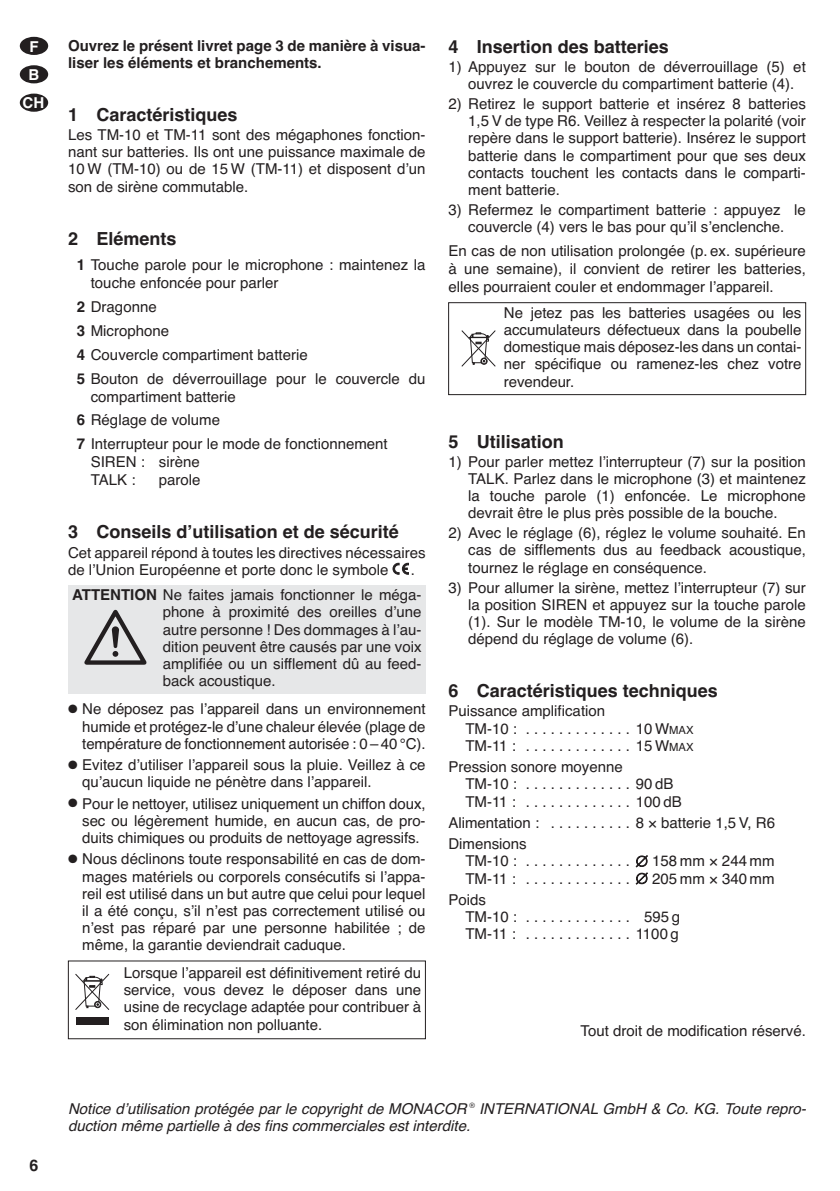
<style>
.page{position:relative;width:840px;height:1191px;background:#fff}
.page>*{position:absolute;margin:0;border:0;box-sizing:border-box;transform-origin:0 0}
.t1{font:700 18px "Helvetica";color:#231f20}
.t2{font:700 16px "Helvetica";color:#231f20}
.t3{font:15px/17.2px "Helvetica";color:#231f20;text-align:justify}
.t4{font:italic 15px/17.2px "Helvetica";color:#231f20}
.t5{font:700 15px/17.2px "Helvetica";color:#231f20}
.t6{font:700 15px/28.4px "Helvetica";color:#fff;text-align:center}
.s1{font-weight:700}
.s2{font-size:11.2px}
</style>
<div class="page">
<div style="left:448px;top:302px;width:357px;height:93px;border:1px solid #231f20"></div>
<svg style="left:461px;top:330px;width:35px;height:36px"></svg>
<div style="left:68px;top:960px;width:357px;height:79px;border:1px solid #231f20"></div>
<svg style="left:75px;top:973px;width:35px;height:37px"></svg>
<div style="left:77px;top:1017px;width:32px;height:7px;background:#231f20"></div>
<div style="left:68px;top:585px;width:357px;height:108px;background:#e6e7e8"></div>
<svg style="left:84px;top:609px;width:63px;height:56px"></svg>
<svg style="left:392px;top:563px;width:16px;height:11px"></svg>
<div style="left:20px;top:37px;width:28px;height:18px;background:#231f20;border-radius:50%"></div>
<div style="left:20px;top:65px;width:28px;height:18px;background:#231f20;border-radius:50%"></div>
<div style="left:20px;top:94px;width:28px;height:18px;background:#231f20;border-radius:50%"></div>
<p class="t6" style="left:23px;top:33px;width:23px">F<br>B<br>CH</p>
<p class="t5" style="left:68px;top:38px;width:359px">Ouvrez le présent livret page 3 de manière à visua&shy;liser les éléments et branchements.</p>
<p class="t1" style="left:68px;top:108px;width:171px">1 Caractéristiques</p>
<p class="t3" style="left:68px;top:128px;width:359px">Les TM-10 et TM-11 sont des mégaphones fonction&shy;nant sur batteries. Ils ont une puissance maximale de 10 W (TM-10) ou de 15 W (TM-11) et disposent dʼun son de sirène commutable.</p>
<p class="t1" style="left:68px;top:232px;width:110px">2 Eléments</p>
<p class="t3" style="left:91px;top:257px;width:336px;line-height:18px;text-indent:-14px"><span class="s1">1</span> Touche parole pour le microphone : maintenez la touche enfoncée pour parler</p>
<p class="t3" style="left:77px;top:296px;width:350px;line-height:23.8px;text-align:left"><span class="s1">2</span> Dragonne<br><span class="s1">3</span> Microphone<br><span class="s1">4</span> Couvercle compartiment batterie<br><span class="s1">5</span> Bouton de déverrouillage pour le couvercle du</p>
<p class="t3" style="left:77px;top:386px;width:312px;line-height:23.8px;text-align:left;text-indent:14px">compartiment batterie<br><span class="s1">6</span> Réglage de volume<br><span class="s1">7</span> Interrupteur pour le mode de fonctionnement</p>
<p class="t3" style="left:91px;top:454px;width:110px;line-height:18px">SIREN : sirène<br>TALK :</p>
<p class="t3" style="left:159px;top:473px;width:43px">parole</p>
<p class="t1" style="left:68px;top:525px;width:332px">3 Conseils dʼutilisation et de sécurité</p>
<p class="t3" style="left:68px;top:545px;width:359px">Cet appareil répond à toutes les directives nécessaires de lʼUnion Européenne et porte donc le symbole</p>
<p class="t3" style="left:410px;top:562px;width:6px">.</p>
<p class="t3" style="left:163px;top:587px;width:260px;text-indent:-91px"><span class="s1">ATTENTION</span> Ne faites jamais fonctionner le méga&shy;phone à proximité des oreilles dʼune autre personne ! Des dommages à lʼau&shy;dition peuvent être causés par une voix amplifiée ou un sifflement dû au feed&shy;back acoustique.</p>
<p class="t3" style="left:82px;top:702px;width:344px;text-indent:-14px">● Ne déposez pas lʼappareil dans un environnement humide et protégez-le dʼune chaleur élevée (plage de température de fonctionnement autorisée : 0 – 40 °C).</p>
<p class="t3" style="left:82px;top:757px;width:344px;text-indent:-14px">● Evitez dʼutiliser lʼappareil sous la pluie. Veillez à ce quʼaucun liquide ne pénètre dans lʼappareil.</p>
<p class="t3" style="left:82px;top:796px;width:344px;text-indent:-14px">● Pour le nettoyer, utilisez uniquement un chiffon doux, sec ou légèrement humide, en aucun cas, de pro&shy;duits chimiques ou produits de nettoyage agressifs.</p>
<p class="t3" style="left:82px;top:852px;width:344px;text-indent:-14px">● Nous déclinons toute responsabilité en cas de dom&shy;mages matériels ou corporels consécutifs si lʼappa&shy;reil est utilisé dans un but autre que celui pour lequel il a été conçu, sʼil nʼest pas correctement utilisé ou nʼest pas réparé par une personne habilitée ; de même, la garantie deviendrait caduque.</p>
<p class="t3" style="left:124px;top:965px;width:299px">Lorsque lʼappareil est définitivement retiré du service, vous devez le déposer dans une usine de recyclage adaptée pour contribuer à son élimination non polluante.</p>
<p class="t1" style="left:448px;top:40px;width:222px">4 Insertion des batteries</p>
<p class="t3" style="left:448px;top:59px;width:359px;text-align:center">1) Appuyez sur le bouton de déverrouillage (5) et ouvrez le couvercle du compartiment batterie (4).</p>
<p class="t3" style="left:468px;top:97px;width:339px;text-indent:-20px">2) Retirez le support batterie et insérez 8 batteries 1,5 V de type R6. Veillez à respecter la polarité (voir repère dans le support batterie). Insérez le support batterie dans le compartiment pour que ses deux contacts touchent les contacts dans le comparti&shy;ment batterie.</p>
<p class="t3" style="left:448px;top:203px;width:359px;text-align:center">3) Refermez le compartiment batterie : appuyez le couvercle (4) vers le bas pour quʼil sʼenclenche.</p>
<p class="t3" style="left:448px;top:243px;width:359px;line-height:18px">En cas de non utilisation prolongée (p. ex. supérieure à une semaine), il convient de retirer les batteries, elles pourraient couler et endommager lʼappareil.</p>
<p class="t3" style="left:503px;top:305px;width:299px">Ne jetez pas les batteries usagées ou les accumulateurs défectueux dans la poubelle domestique mais déposez-les dans un contai&shy;ner spécifique ou ramenez-les chez votre revendeur.</p>
<p class="t1" style="left:448px;top:434px;width:117px">5 Utilisation</p>
<p class="t3" style="left:468px;top:454px;width:339px;text-indent:-20px">1) Pour parler mettez lʼinterrupteur (7) sur la position TALK. Parlez dans le microphone (3) et maintenez la touche parole (1) enfoncée. Le microphone devrait être le plus près possible de la bouche.</p>
<p class="t3" style="left:468px;top:526px;width:339px;text-indent:-20px">2) Avec le réglage (6), réglez le volume souhaité. En cas de sifflements dus au feedback acoustique, tournez le réglage en conséquence.</p>
<p class="t3" style="left:468px;top:580px;width:339px;text-indent:-20px">3) Pour allumer la sirène, mettez lʼinterrupteur (7) sur la position SIREN et appuyez sur la touche parole (1). Sur le modèle TM-10, le volume de la sirène dépend du réglage de volume (6).</p>
<p class="t1" style="left:448px;top:684px;width:271px">6 Caractéristiques techniques</p>
<p class="t3" style="left:465px;top:704px;width:229px;text-align:left;text-indent:-17px">Puissance amplification<br>TM-10 : . . . . . . . . . . . . . 10 W<span class="s2">MAX<br></span>TM-11 : . . . . . . . . . . . . . 15 W<span class="s2">MAX</span></p>
<p class="t3" style="left:465px;top:759px;width:218px;text-align:left;text-indent:-17px">Pression sonore moyenne<br>TM-10 : . . . . . . . . . . . . . 90 dB<br>TM-11 : . . . . . . . . . . . . . 100 dB</p>
<p class="t3" style="left:448px;top:813px;width:328px;line-height:21.2px">Alimentation : . . . . . . . . . . 8 × batterie 1,5 V, R6<br>Dimensions</p>
<p class="t3" style="left:465px;top:854px;width:310px">TM-10 : . . . . . . . . . . . . . ∅ 158 mm × 244 mm<br>TM-11 : . . . . . . . . . . . . . ∅ 205 mm × 340 mm</p>
<p class="t3" style="left:465px;top:892px;width:216px;text-align:left;text-indent:-17px">Poids<br>TM-10 : . . . . . . . . . . . . . 595 g<br>TM-11 : . . . . . . . . . . . . . 1100 g</p>
<p class="t3" style="left:580px;top:1023px;width:227px">Tout droit de modification réservé.</p>
<p class="t2" style="left:30px;top:1159px;width:10px">6</p>
<p class="t4" style="left:68px;top:1101px;width:741px">Notice dʼutilisation protégée par le copyright de MONACOR <sup>®</sup> INTERNATIONAL GmbH &amp; Co. KG. Toute repro&shy;duction même partielle à des fins commerciales est interdite.</p>
</div>
